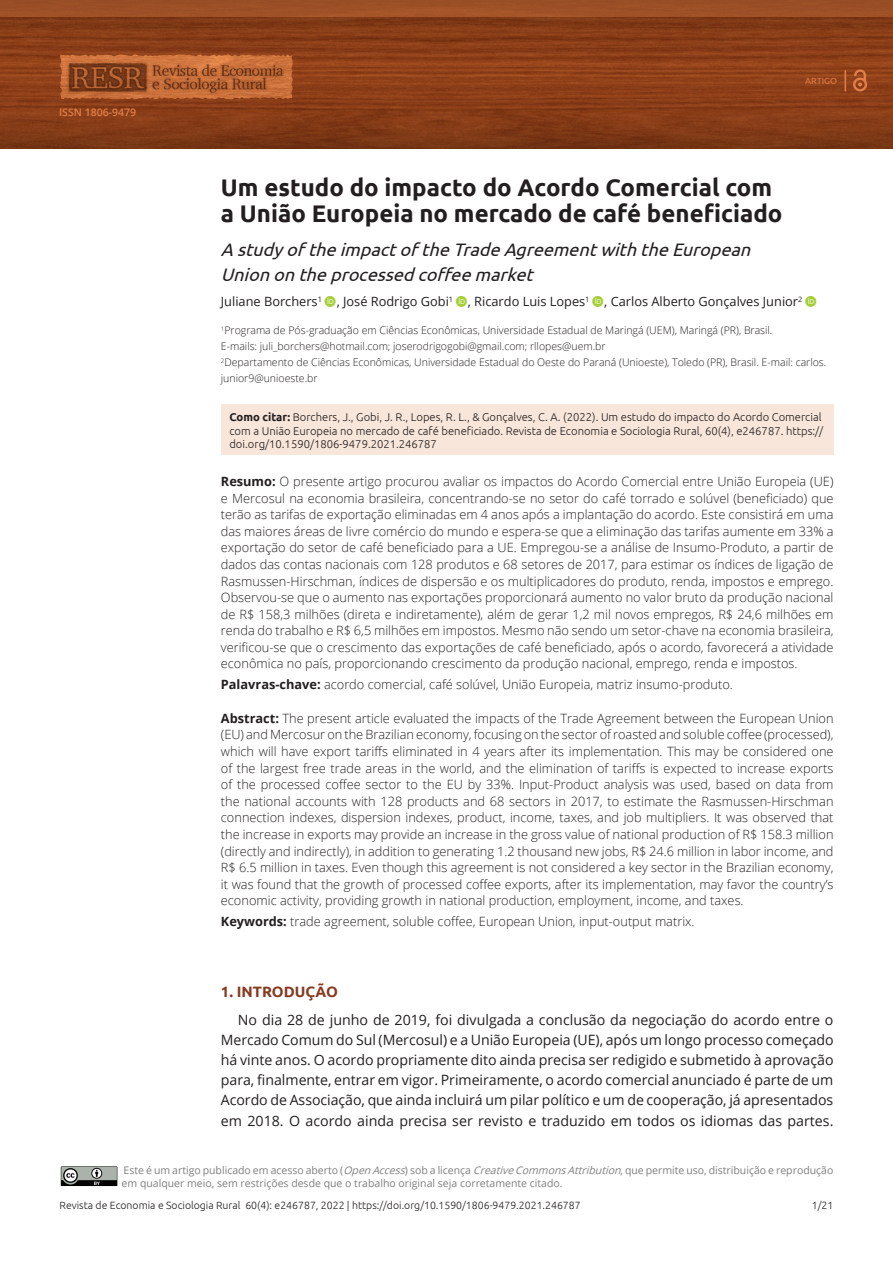
<style>
.page{position:relative;width:893px;height:1263px;background:#fff}
.page>*{position:absolute;margin:0;border:0;box-sizing:border-box;transform-origin:0 0}
.ArticleTitle{font:700 24px/25.7px "Ubuntu";color:#231f20}
.ArticleTitle-Trans1{font:italic 18px/25.7px "Ubuntu";color:#231f20}
.Heading1{font:700 15px "Ubuntu";color:#873a20}
.Paragraph{font:14.25px/20.1px "Open Sans";color:#231f20;text-align:justify}
.Abstract-Trans1{font:300 12.75px/16.6px "Open Sans";color:#231f20;text-align:justify}
.Abstract{font:300 12.75px/16.6px "Open Sans";color:#231f20;text-align:justify}
.Authors{font:12.75px "Open Sans";color:#231f20}
.Keywords{font:300 12.75px "Open Sans";color:#231f20}
.Keywords-Trans1{font:300 12.75px "Open Sans";color:#231f20}
.HowToCite{font:300 11.25px/13.6px "Ubuntu";color:#231f20}
.Affiliations{font:300 10.5px/15.9px "Open Sans";color:#231f20}
.LicenseParaAlt{font:10.5px/12.6px "Open Sans";color:#7f7f7f}
.t1{font:300 10.5px "Ubuntu";color:#231f20}
.t2{font:600 10.5px "Open Sans";color:#e27f49}
.t3{font:9px "Ubuntu";color:#e27f48}
.s1{font-weight:700}
.s2{font-style:italic}
</style>
<div class="page">
<svg style="left:0;top:17px;width:893px;height:132px;background:#863b17"></svg>
<div style="left:0;top:0;width:893px;height:17px;background:#9d5026"></div>
<img style="left:58px;top:52px;width:238px;height:50px">
<svg style="left:853px;top:69px;width:14px;height:22px"></svg>
<svg style="left:845px;top:70px;width:1px;height:21px"></svg>
<svg style="left:61px;top:1166px;width:57px;height:21px"></svg>
<div style="left:221px;top:404px;width:612px;height:50px;background:#f9e6da"></div>
<p class="t2" style="left:59px;top:105px;width:79px">ISSN 1806-9479</p>
<p class="t3" style="left:805px;top:75px;width:34px">Artigo</p>
<p class="ArticleTitle" style="left:221px;top:174px;width:563px">Um estudo do impacto do Acordo Comercial com a União Europeia no mercado de café beneficiado</p>
<p class="ArticleTitle-Trans1" style="left:221px;top:236px;width:536px">A study oftheimpactoftheTradeAgreementwiththeEuropean<br>Union on theprocessed coffeemarket</p>
<p class="Authors" style="left:221px;top:292px;width:583px">Juliane Borchers<sup>1</sup> , José Rodrigo Gobi<sup>1</sup> , Ricardo Luis Lopes<sup>1</sup> , Carlos Alberto Gonçalves Junior<sup>2</sup></p>
<p class="Affiliations" style="left:221px;top:322px;width:553px"><sup>1</sup>Programa de Pós-graduação em Ciências Econômicas, Universidade Estadual de Maringá (UEM), Maringá (PR), Brasil.<br>E-mails: juli_borchers@hotmail.com; joserodrigogobi@gmail.com; rllopes@uem.br</p>
<p class="Affiliations" style="left:221px;top:354px;width:607px"><sup>2</sup>Departamento de Ciências Econômicas, Universidade Estadual do Oeste do Paraná (Unioeste), Toledo (PR), Brasil. E-mail: carlos. junior9@unioeste.br</p>
<p class="HowToCite" style="left:229px;top:410px;width:595px"><span class="s1">Como citar:</span> Borchers, J., Gobi, J. R., Lopes, R. L., &amp; Gonçalves, C. A. (2022). Um estudo do impacto do Acordo Comercial com a União Europeia no mercado de café beneficiado. Revista de Economia e Sociologia Rural, 60(4), e246787. https:// doi.org/10.1590/1806-9479.2021.246787</p>
<p class="Abstract" style="left:221px;top:473px;width:614px"><span class="s1">Resumo:</span> O presente artigo procurou avaliar os impactos do Acordo Comercial entre União Europeia (UE) e Mercosul na economia brasileira, concentrando-se no setor do café torrado e solúvel (beneficiado) que terão as tarifas de exportação eliminadas em 4 anos após a implantação do acordo. Este consistirá em uma das maiores áreas de livre comércio do mundo e espera-se que a eliminação das tarifas aumente em 33% a exportação do setor de café beneficiado para a UE. Empregou-se a análise de Insumo-Produto, a partir de dados das contas nacionais com 128 produtos e 68 setores de 2017, para estimar os índices de ligação de Rasmussen-Hirschman, índices de dispersão e os multiplicadores do produto, renda, impostos e emprego.<br>Observou-se que o aumento nas exportações proporcionará aumento no valor bruto da produção nacional de R$ 158,3 milhões (direta e indiretamente), além de gerar 1,2 mil novos empregos, R$ 24,6 milhões em renda do trabalho e R$ 6,5 milhões em impostos. Mesmo não sendo um setor-chave na economia brasileira, verificou-se que o crescimento das exportações de café beneficiado, após o acordo, favorecerá a atividade econômica no país, proporcionando crescimento da produção nacional, emprego, renda e impostos.</p>
<p class="Keywords" style="left:221px;top:676px;width:513px"><span class="s1">Palavras-chave:</span> acordo comercial, café solúvel, União Europeia, matriz insumo-produto.</p>
<p class="Abstract-Trans1" style="left:221px;top:709px;width:614px"><span class="s1">Abstract:</span> The present article evaluated the impacts of the Trade Agreement between the European Union (EU) and Mercosur on the Brazilian economy, focusing on the sector of roasted and soluble coffee (processed), which will have export tariffs eliminated in 4 years after its implementation. This may be considered one of the largest free trade areas in the world, and the elimination of tariffs is expected to increase exports of the processed coffee sector to the EU by 33%. Input-Product analysis was used, based on data from the national accounts with 128 products and 68 sectors in 2017, to estimate the Rasmussen-Hirschman connection indexes, dispersion indexes, product, income, taxes, and job multipliers. It was observed that the increase in exports may provide an increase in the gross value of national production of R$ 158.3 million (directly and indirectly), in addition to generating 1.2 thousand new jobs, R$ 24.6 million in labor income, and R$ 6.5 million in taxes. Even though this agreement is not considered a key sector in the Brazilian economy, it was found that the growth of processed coffee exports, after its implementation, may favor the country’s economic activity, providing growth in national production, employment, income, and taxes.</p>
<p class="Keywords-Trans1" style="left:221px;top:913px;width:475px"><span class="s1">Keywords:</span> trade agreement, soluble coffee, European Union, input-output matrix.</p>
<p class="Heading1" style="left:221px;top:982px;width:119px">1. INTRODUÇÃO</p>
<p class="Paragraph" style="left:221px;top:1010px;width:614px;text-indent:17px">No dia 28 de junho de 2019, foi divulgada a conclusão da negociação do acordo entre o Mercado Comum do Sul (Mercosul) e a União Europeia (UE), após um longo processo começado há vinte anos. O acordo propriamente dito ainda precisa ser redigido e submetido à aprovação para, finalmente, entrar em vigor. Primeiramente, o acordo comercial anunciado é parte de um Acordo de Associação, que ainda incluirá um pilar político e um de cooperação, já apresentados em 2018. O acordo ainda precisa ser revisto e traduzido em todos os idiomas das partes.</p>
<p class="LicenseParaAlt" style="left:122px;top:1164px;width:713px">Este é um artigo publicado em acesso aberto (<span class="s2">OpenAccess</span>) sob a licença <span class="s2">CreativeCommonsAttribution</span>, que permite uso, distribuição e reprodução em qualquer meio, sem restrições desde que o trabalho original seja corretamente citado.</p>
<p class="t1" style="left:60px;top:1198px;width:523px">Revista de Economia e Sociologia Rural 60(4): e246787, 2022 | https://doi.org/10.1590/1806-9479.2021.246787</p>
<p class="t1" style="left:812px;top:1198px;width:23px">1/21</p>
</div>
